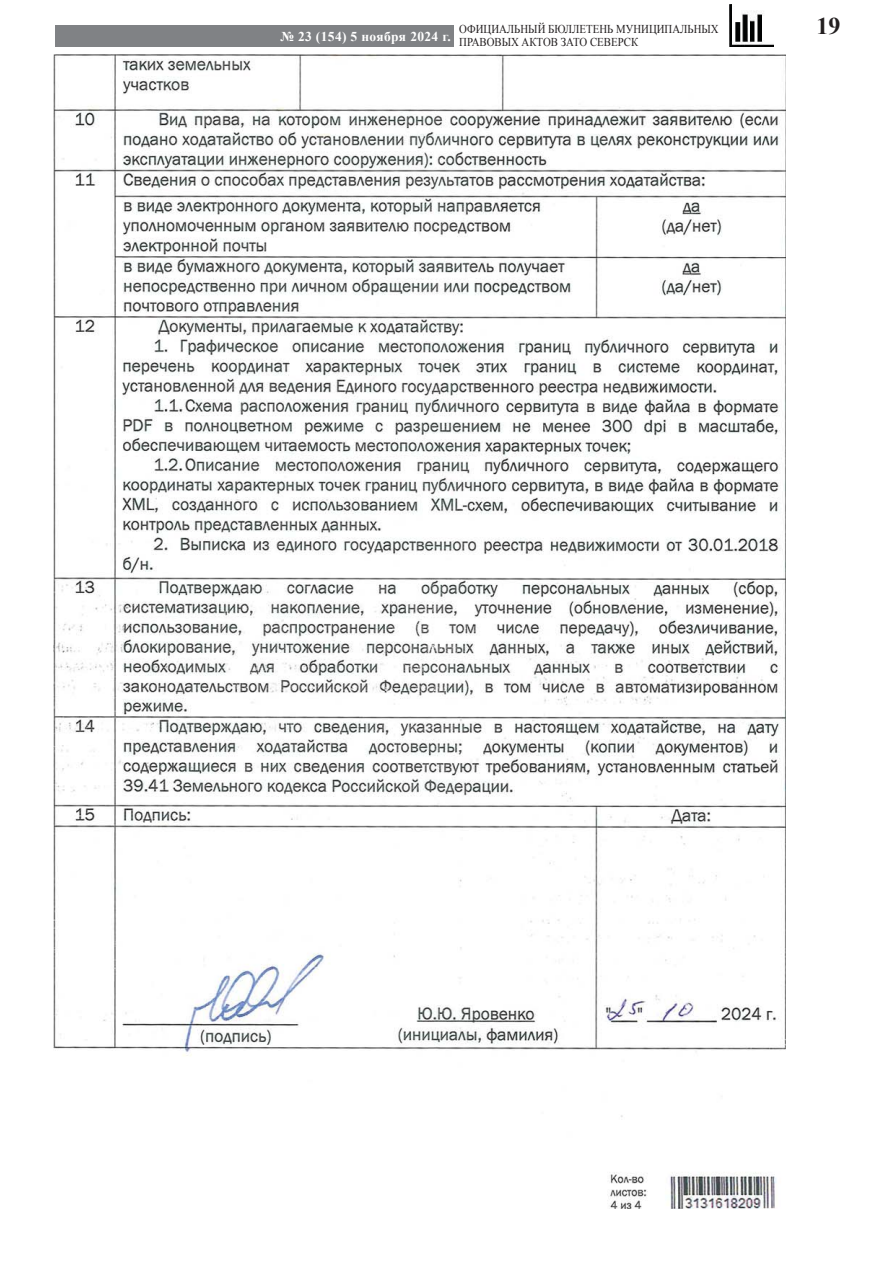
<style>
.page{position:relative;width:893px;height:1263px;background:#fff}
.page>*{position:absolute;margin:0;border:0;box-sizing:border-box;transform-origin:0 0}
.t1{font:700 24px "Times New Roman";color:#231f20}
.t2{font:700 13.5px "Times New Roman";letter-spacing:.025em;color:#fff}
.t3{font:12px "Times New Roman";color:#231f20;scale:.9 1}
</style>
<div class="page">
<div style="left:55px;top:25px;width:398px;height:22px;background:#808285"></div>
<img style="left:729px;top:5px;width:44px;height:41px">
<img style="left:54px;top:54px;width:731px;height:1155px">
<p class="t2" style="left:280px;top:29px;width:172px">№ 23 (154) 5 ноября 2024 г.</p>
<p class="t3" style="left:459px;top:22px;width:290px">ОФИЦИАЛЬНЫЙ БЮЛЛЕТЕНЬ МУНИЦИПАЛЬНЫХ</p>
<h1 class="t1" style="left:816px;top:12px;width:25px">19</h1>
<p class="t3" style="left:459px;top:36px;width:200px">ПРАВОВЫХ АКТОВ ЗАТО СЕВЕРСК</p>
</div>
